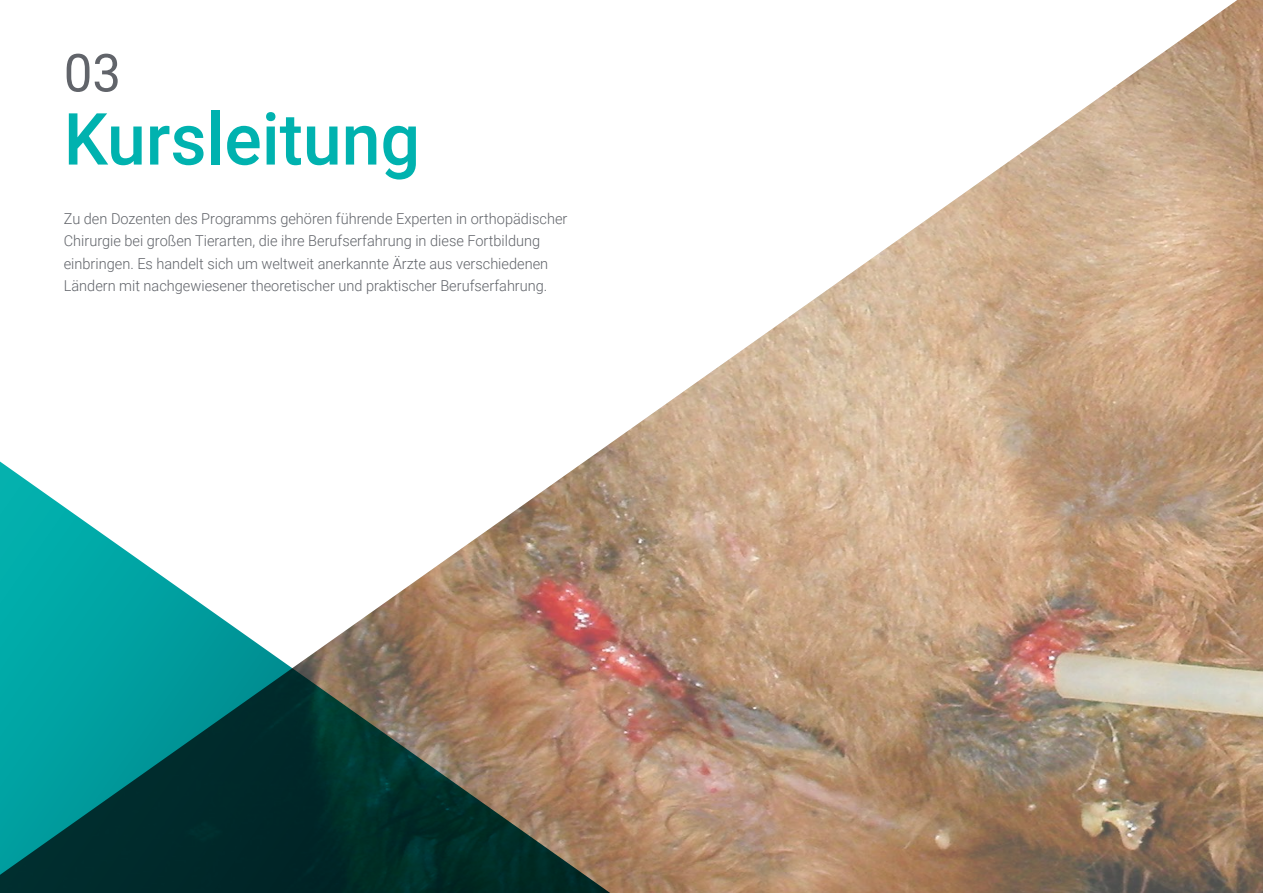
<style>
.page{position:relative;width:1263px;height:893px;background:#fff}
.page>*{position:absolute;margin:0;border:0;box-sizing:border-box;transform-origin:0 0}
.t1{font:500 72px "Roboto";color:#00b2af}
.t2{font:52.5px "Roboto";color:#61646a}
.t3{font:300 15px/22.5px "Roboto";color:#61646a}
</style>
<div class="page">
<img style="left:606px;top:0;width:657px;height:893px">
<svg style="left:0;top:446px;width:640px;height:447px"></svg>
<h2 class="t2" style="left:64px;top:36px;width:59px">03</h2>
<h1 class="t1" style="left:64px;top:89px;width:358px">Kursleitung</h1>
<p class="t3" style="left:64px;top:207px;width:505px">Zu den Dozenten des Programms gehören führende Experten in orthopädischer Chirurgie bei großen Tierarten, die ihre Berufserfahrung in diese Fortbildung einbringen. Es handelt sich um weltweit anerkannte Ärzte aus verschiedenen Ländern mit nachgewiesener theoretischer und praktischer Berufserfahrung.</p>
</div>
